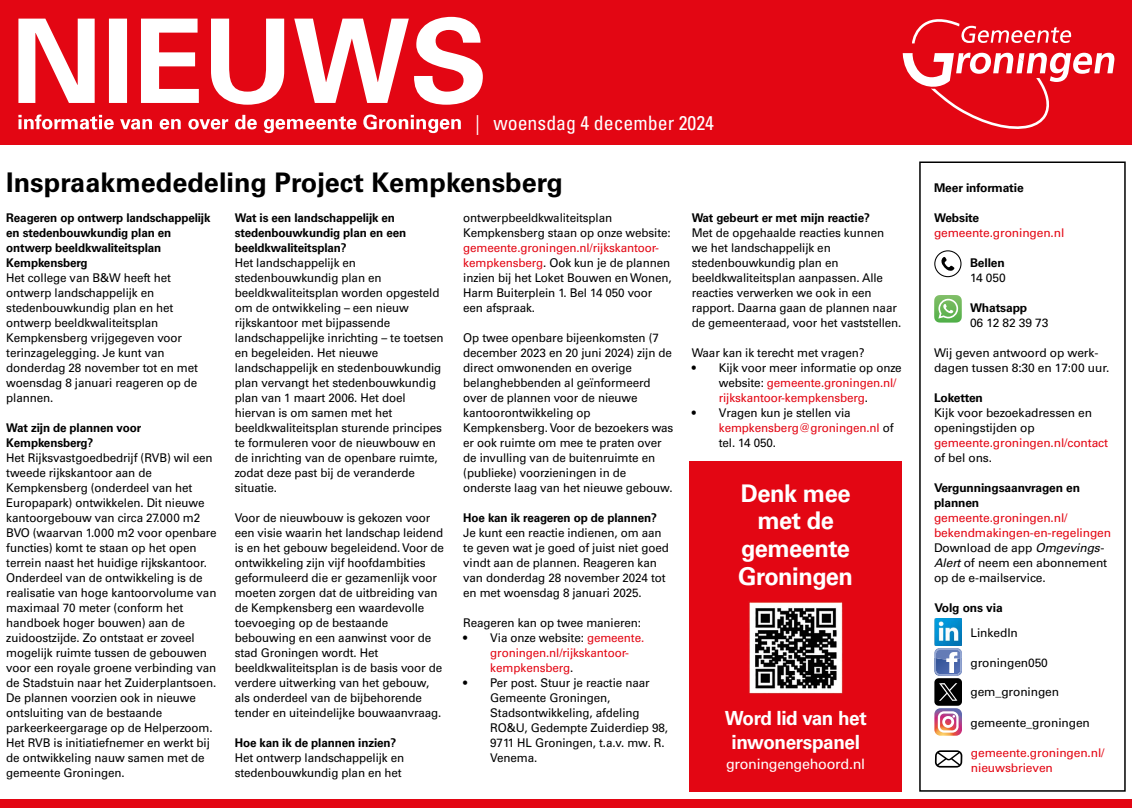
<style>
.page{position:relative;width:1132px;height:808px;background:#fff}
.page>*{position:absolute;margin:0;border:0;box-sizing:border-box;transform-origin:0 0}
.t1{font:700 27px "Univers LT Std";color:#000}
.t2{font:700 24.3px/27.8px "Univers LT Std";letter-spacing:-.02em;color:#fff;text-align:center}
.t3{font:condensed 19.8px "Univers LT Std";color:#fff}
.t4{font:700 19.5px/24.2px "Univers LT Std";letter-spacing:-.02em;color:#fff;text-align:center}
.t5{font:14.4px "Univers LT Std";letter-spacing:-.02em;color:#fff}
.t6{font:12px/15px "Univers LT Std";letter-spacing:-.01em;color:#000}
.t7{font:700 12px/15px "Univers LT Std";letter-spacing:-.01em;color:#000}
.t8{font:12px/15px "Univers LT Std";letter-spacing:-.01em;color:#e30613}
.s1{color:#e30613}
.s2{color:#000}
.s3{font-style:italic;color:#000}
</style>
<div class="page">
<div style="left:0;top:0;width:1131px;height:145px;background:#e30613"></div>
<svg style="left:902px;top:19px;width:212px;height:110px"></svg>
<svg style="left:18px;top:17px;width:464px;height:88px"></svg>
<svg style="left:18px;top:115px;width:96px;height:14px"></svg>
<svg style="left:120px;top:119px;width:32px;height:10px"></svg>
<svg style="left:160px;top:119px;width:21px;height:10px"></svg>
<svg style="left:188px;top:119px;width:40px;height:10px"></svg>
<svg style="left:235px;top:115px;width:22px;height:14px"></svg>
<svg style="left:264px;top:116px;width:92px;height:17px"></svg>
<svg style="left:363px;top:115px;width:97px;height:18px"></svg>
<div style="left:0;top:799px;width:1131px;height:9px;background:#e30613"></div>
<div style="left:918px;top:161px;width:207px;height:631px;border:2px solid #000"></div>
<div style="left:933px;top:250px;width:28px;height:27px;border:1px solid #000;border-radius:50%"></div>
<svg style="left:941px;top:257px;width:13px;height:14px"></svg>
<svg style="left:934px;top:295px;width:27px;height:28px"></svg>
<svg style="left:934px;top:750px;width:28px;height:17px"></svg>
<img style="left:934px;top:618px;width:27px;height:28px">
<svg style="left:934px;top:648px;width:27px;height:28px"></svg>
<svg style="left:934px;top:708px;width:27px;height:28px"></svg>
<div style="left:934px;top:678px;width:27px;height:28px;background:#000;border-radius:4px"></div>
<svg style="left:939px;top:683px;width:18px;height:18px"></svg>
<div style="left:689px;top:462px;width:212px;height:330px;background:#e30613"></div>
<img style="left:749px;top:602px;width:93px;height:92px">
<h3 class="t3" style="left:475px;top:110px;width:240px">| woensdag 4 december 2024</h3>
<h1 class="t1" style="left:6px;top:166px;width:558px">Inspraakmededeling Project Kempkensberg</h1>
<p class="t7" style="left:6px;top:210px;width:206px">Reageren op ontwerp landschappelijk en stedenbouwkundig plan en ontwerp beeldkwaliteitsplan<br>Kempkensberg</p>
<p class="t6" style="left:6px;top:270px;width:193px">Het college van B&amp;W heeft het ontwerp landschappelijk en stedenbouwkundig plan en het ontwerp beeldkwaliteitsplan<br>Kempkensberg vrijgegeven voor terinzagelegging. Je kunt van donderdag 28 november tot en met woensdag 8 januari reageren op de plannen.</p>
<p class="t7" style="left:6px;top:420px;width:136px">Wat zijn de plannen voor<br>Kempkensberg?</p>
<p class="t6" style="left:6px;top:450px;width:212px">Het Rijksvastgoedbedrijf (RVB) wil een tweede rijkskantoor aan de Kempkensberg (onderdeel van het Europapark) ontwikkelen. Dit nieuwe kantoorgebouw van circa 27.000 m2<br>BVO (waarvan 1.000 m2 voor openbare functies) komt te staan op het open terrein naast het huidige rijkskantoor.<br>Onderdeel van de ontwikkeling is de realisatie van hoge kantoorvolume van maximaal 70 meter (conform het handboek hoger bouwen) aan de zuidoostzijde. Zo ontstaat er zoveel mogelijk ruimte tussen de gebouwen voor een royale groene verbinding van de Stadstuin naar het Zuiderplantsoen.<br>De plannen voorzien ook in nieuwe ontsluiting van de bestaande parkeerkeergarage op de Helperzoom.<br>Het RVB is initiatiefnemer en werkt bij de ontwikkeling nauw samen met de gemeente Groningen.</p>
<p class="t7" style="left:235px;top:210px;width:173px">Wat is een landschappelijk en stedenbouwkundig plan en een beeldkwaliteitsplan?</p>
<p class="t6" style="left:235px;top:255px;width:210px">Het landschappelijk en stedenbouwkundig plan en beeldkwaliteitsplan worden opgesteld om de ontwikkeling – een nieuw rijkskantoor met bijpassende landschappelijke inrichting – te toetsen en begeleiden. Het nieuwe landschappelijk en stedenbouwkundig plan vervangt het stedenbouwkundig plan van 1 maart 2006. Het doel hiervan is om samen met het beeldkwaliteitsplan sturende principes te formuleren voor de nieuwbouw en de inrichting van de openbare ruimte, zodat deze past bij de veranderde situatie.</p>
<p class="t6" style="left:235px;top:510px;width:211px">Voor de nieuwbouw is gekozen voor een visie waarin het landschap leidend is en het gebouw begeleidend. Voor de ontwikkeling zijn vijf hoofdambities geformuleerd die er gezamenlijk voor moeten zorgen dat de uitbreiding van de Kempkensberg een waardevolle toevoeging op de bestaande bebouwing en een aanwinst voor de stad Groningen wordt. Het beeldkwaliteitsplan is de basis voor de verdere uitwerking van het gebouw, als onderdeel van de bijbehorende tender en uiteindelijke bouwaanvraag.</p>
<p class="t7" style="left:235px;top:735px;width:163px">Hoe kan ik de plannen inzien?</p>
<p class="t6" style="left:235px;top:750px;width:171px">Het ontwerp landschappelijk en stedenbouwkundig plan en het</p>
<p class="t6" style="left:463px;top:210px;width:209px">ontwerpbeeldkwaliteitsplan<br>Kempkensberg staan op onze website:</p>
<p class="t6" style="left:463px;top:240px;width:210px"><span class="s1">gemeente.groningen.nl/rijkskantoor&shy;kempkensberg</span>. Ook kun je de plannen inzien bij het Loket Bouwen en Wonen,<br>Harm Buiterplein 1. Bel 14 050 voor een afspraak.</p>
<p class="t6" style="left:463px;top:330px;width:212px">Op twee openbare bijeenkomsten (7 december 2023 en 20 juni 2024) zijn de direct omwonenden en overige belanghebbenden al geïnformeerd over de plannen voor de nieuwe kantoorontwikkeling op<br>Kempkensberg. Voor de bezoekers was er ook ruimte om mee te praten over de invulling van de buitenruimte en (publieke) voorzieningen in de onderste laag van het nieuwe gebouw.</p>
<p class="t7" style="left:463px;top:510px;width:195px">Hoe kan ik reageren op de plannen?</p>
<p class="t6" style="left:463px;top:525px;width:207px">Je kunt een reactie indienen, om aan te geven wat je goed of juist niet goed vindt aan de plannen. Reageren kan van donderdag 28 november 2024 tot en met woensdag 8 januari 2025.</p>
<p class="t6" style="left:463px;top:615px;width:179px">Reageren kan op twee manieren:</p>
<p class="t8" style="left:490px;top:630px;width:155px;text-indent:-27px"><span class="s2">• Via onze website:</span> gemeente. groningen.nl/rijkskantoor&shy;kempkensberg<span class="s2">.</span></p>
<p class="t6" style="left:490px;top:675px;width:179px;text-indent:-27px">• Per post. Stuur je reactie naar<br>Gemeente Groningen,<br>Stadsontwikkeling, afdeling<br>RO&amp;U, Gedempte Zuiderdiep 98,<br>9711 HL Groningen, t.a.v. mw. R.<br>Venema.</p>
<p class="t7" style="left:691px;top:210px;width:179px">Wat gebeurt er met mijn reactie?</p>
<p class="t6" style="left:691px;top:225px;width:211px">Met de opgehaalde reacties kunnen we het landschappelijk en stedenbouwkundig plan en beeldkwaliteitsplan aanpassen. Alle reacties verwerken we ook in een rapport. Daarna gaan de plannen naar de gemeenteraad, voor het vaststellen.</p>
<p class="t6" style="left:691px;top:345px;width:174px">Waar kan ik terecht met vragen?</p>
<p class="t8" style="left:718px;top:360px;width:184px;text-indent:-27px"><span class="s2">• Kijk voor meer informatie op onze website:</span> gemeente.groningen.nl/ rijkskantoor-kempkensberg<span class="s2">.</span></p>
<p class="t6" style="left:718px;top:405px;width:176px;text-indent:-27px">• Vragen kun je stellen via <span class="s1">kempkensberg@groningen.nl</span> of tel. 14 050.</p>
<h2 class="t2" style="left:738px;top:479px;width:116px">Denk mee met de gemeente<br>Groningen</h2>
<h3 class="t4" style="left:724px;top:706px;width:143px">Word lid van het inwonerspanel</h3>
<p class="t5" style="left:725px;top:756px;width:141px">groningengehoord.nl</p>
<p class="t7" style="left:933px;top:180px;width:91px">Meer informatie</p>
<p class="t7" style="left:933px;top:210px;width:47px">Website</p>
<p class="t8" style="left:933px;top:225px;width:132px">gemeente.groningen.nl</p>
<p class="t7" style="left:969px;top:255px;width:36px">Bellen</p>
<p class="t6" style="left:969px;top:270px;width:37px">14 050</p>
<p class="t7" style="left:969px;top:300px;width:59px">Whatsapp</p>
<p class="t6" style="left:969px;top:315px;width:80px">06 12 82 39 73</p>
<p class="t6" style="left:933px;top:345px;width:177px">Wij geven antwoord op werk&shy;dagen tussen 8:30 en 17:00 uur.</p>
<p class="t7" style="left:933px;top:390px;width:50px">Loketten</p>
<p class="t6" style="left:933px;top:405px;width:160px">Kijk voor bezoekadressen en openingstijden op</p>
<p class="t8" style="left:933px;top:435px;width:175px">gemeente.groningen.nl/contact</p>
<p class="t6" style="left:933px;top:450px;width:60px">of bel ons.</p>
<p class="t7" style="left:933px;top:480px;width:147px">Vergunningsaanvragen en plannen</p>
<p class="t8" style="left:933px;top:510px;width:179px">gemeente.groningen.nl/ bekendmakingen-en-regelingen<br><span class="s2">Download de app</span> <span class="s3">Omgevings-<br>Alert</span> <span class="s2">of neem een abonnement op de e-mailservice.</span></p>
<p class="t7" style="left:934px;top:600px;width:70px">Volg ons via</p>
<p class="t6" style="left:970px;top:625px;width:49px">LinkedIn</p>
<p class="t6" style="left:970px;top:655px;width:79px">groningen050</p>
<p class="t6" style="left:970px;top:684px;width:90px">gem_groningen</p>
<p class="t6" style="left:970px;top:715px;width:121px">gemeente_groningen</p>
<p class="t8" style="left:970px;top:745px;width:135px">gemeente.groningen.nl/ nieuwsbrieven</p>
</div>
